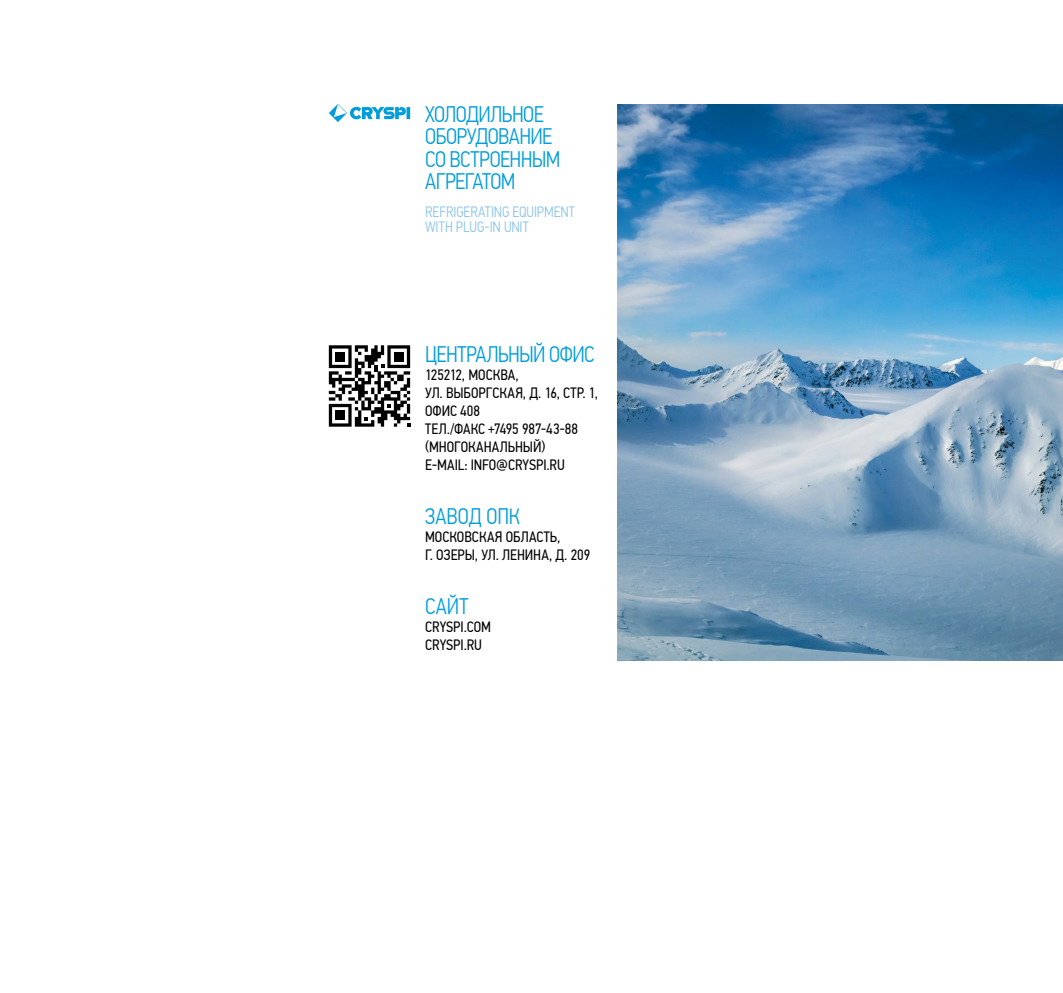
<style>
.page{position:relative;width:1063px;height:993px;background:#fff}
.page>*{position:absolute;margin:0;border:0;box-sizing:border-box;transform-origin:0 0}
.t1{font:300 22.5px/22.5px "PF Din Text Cond Pro";letter-spacing:-.025em;color:#009ddc}
.t2{font:300 22.5px "PF Din Text Cond Pro";letter-spacing:-.005em;color:#009ddc}
.t3{font:15px/18px "PF Din Text Cond Pro";color:#000}
.t4{font:300 15px/15px "PF Din Text Cond Pro";letter-spacing:-.005em;color:#8bc4eb}
</style>
<div class="page">
<svg style="left:329px;top:104px;width:81px;height:18px"></svg>
<img style="left:618px;top:105px;width:445px;height:555px">
<svg style="left:329px;top:345px;width:81px;height:81px"></svg>
<h1 class="t1" style="left:425px;top:103px;width:137px">ХОЛОДИЛЬНОЕ<br>ОБОРУДОВАНИЕ<br>СО ВСТРОЕННЫМ<br>АГРЕГАТОМ</h1>
<p class="t4" style="left:425px;top:204px;width:151px">REFRIGERATING EQUIPMENT<br>WITH PLUG-IN UNIT</p>
<h1 class="t1" style="left:425px;top:343px;width:171px">ЦЕНТРАЛЬНЫЙ ОФИС</h1>
<p class="t3" style="left:425px;top:366px;width:174px">125212, МОСКВА,<br>УЛ. ВЫБОРГСКАЯ, Д. 16, СТР. 1,<br>ОФИС 408<br>ТЕЛ./ФАКС +7495 987-43-88 (МНОГОКАНАЛЬНЫЙ)<br>E-MAIL: INFO@CRYSPI.RU</p>
<h1 class="t2" style="left:425px;top:503px;width:96px">ЗАВОД ОПК</h1>
<p class="t3" style="left:425px;top:528px;width:167px">МОСКОВСКАЯ ОБЛАСТЬ,<br>Г. ОЗЕРЫ, УЛ. ЛЕНИНА, Д. 209</p>
<h1 class="t1" style="left:425px;top:595px;width:45px">САЙТ</h1>
<p class="t3" style="left:425px;top:618px;width:67px">CRYSPI.COM<br>CRYSPI.RU</p>
</div>
